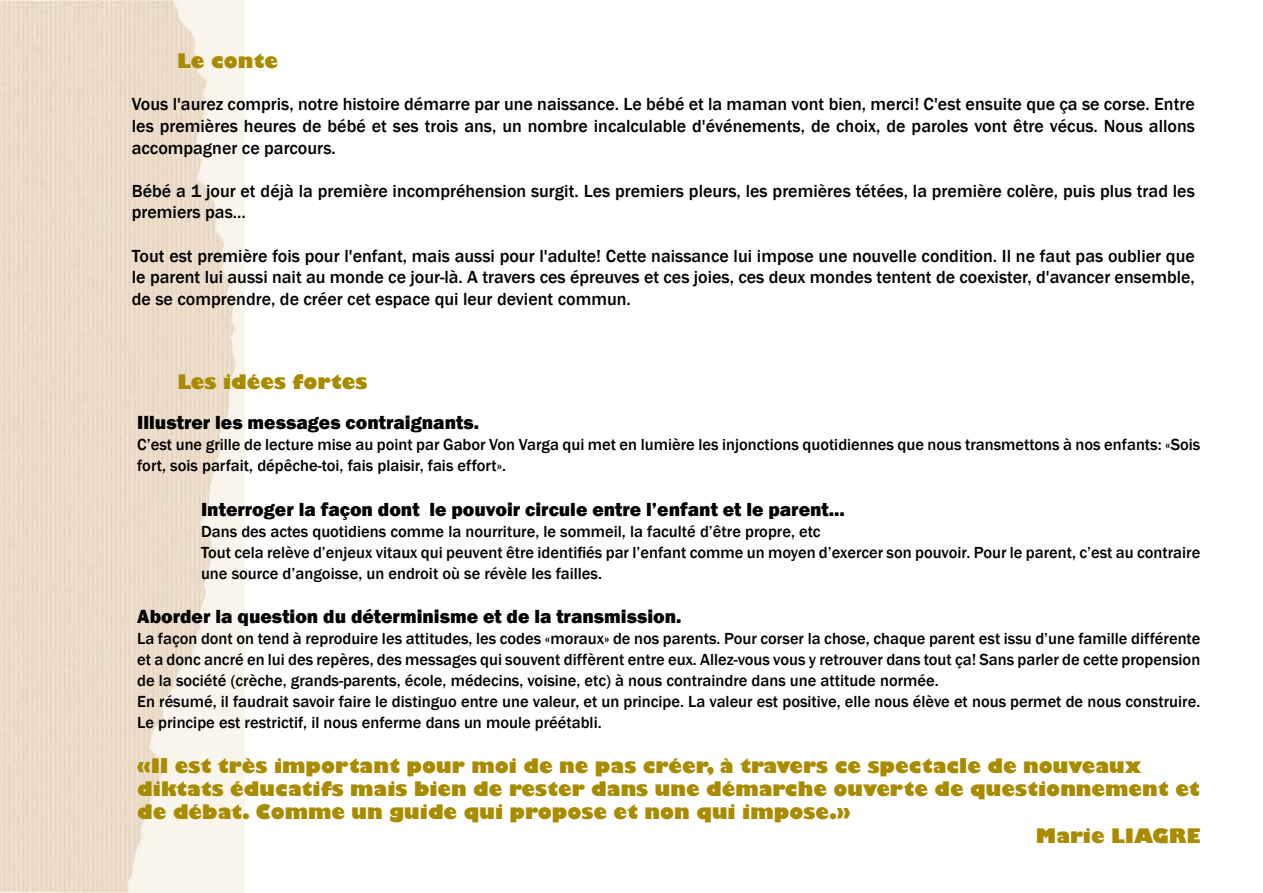
<style>
.page{position:relative;width:1263px;height:893px;background:#fff}
.page>*{position:absolute;margin:0;border:0;box-sizing:border-box;transform-origin:0 0}
.t1{font:800 19.5px "Gill Sans";color:#a98b00}
.t2{font:800 19.5px "Franklin Gothic";color:#000}
.t3{font:500 18px/21.6px "Franklin Gothic";color:#000;text-align:justify}
.t4{font:500 16.5px/21px "Franklin Gothic";color:#000}
</style>
<div class="page">
<img style="left:0;top:0;width:244px;height:893px">
<p class="t1" style="left:177px;top:49px;width:102px">Le conte</p>
<p class="t3" style="left:132px;top:94px;width:1065px">Vous l'aurez compris, notre histoire démarre par une naissance. Le bébé et la maman vont bien, merci! C'est ensuite que ça se corse. Entre les premières heures de bébé et ses trois ans, un nombre incalculable d'événements, de choix, de paroles vont être vécus. Nous allons accompagner ce parcours.</p>
<p class="t3" style="left:132px;top:180px;width:1064px">Bébé a 1 jour et déjà la première incompréhension surgit. Les premiers pleurs, les premières tétées, la première colère, puis plus trad les premiers pas...</p>
<p class="t3" style="left:132px;top:245px;width:1065px">Tout est première fois pour l'enfant, mais aussi pour l'adulte! Cette naissance lui impose une nouvelle condition. Il ne faut pas oublier que le parent lui aussi nait au monde ce jour-là. A travers ces épreuves et ces joies, ces deux mondes tentent de coexister, d'avancer ensemble, de se comprendre, de créer cet espace qui leur devient commun.</p>
<p class="t1" style="left:177px;top:370px;width:192px">Les idées fortes</p>
<p class="t2" style="left:137px;top:410px;width:343px">Illustrer les messages contraignants.</p>
<p class="t4" style="left:137px;top:435px;width:1064px">C’est une grille de lecture mise au point par Gabor Von Varga qui met en lumière les injonctions quotidiennes que nous transmettons à nos enfants: «Sois fort, sois parfait, dépêche-toi, fais plaisir, fais effort».</p>
<p class="t2" style="left:201px;top:497px;width:645px">Interroger la façon dont le pouvoir circule entre l’enfant et le parent...</p>
<p class="t4" style="left:201px;top:521px;width:1001px">Dans des actes quotidiens comme la nourriture, le sommeil, la faculté d’être propre, etc<br>Tout cela relève d’enjeux vitaux qui peuvent être identifiés par l’enfant comme un moyen d’exercer son pouvoir. Pour le parent, c’est au contraire une source d’angoisse, un endroit où se révèle les failles.</p>
<p class="t2" style="left:137px;top:604px;width:546px">Aborder la question du déterminisme et de la transmission.</p>
<p class="t4" style="left:137px;top:628px;width:1064px">La façon dont on tend à reproduire les attitudes, les codes «moraux» de nos parents. Pour corser la chose, chaque parent est issu d’une famille différente et a donc ancré en lui des repères, des messages qui souvent diffèrent entre eux. Allez-vous vous y retrouver dans tout ça! Sans parler de cette propension de la société (crèche, grands-parents, école, médecins, voisine, etc) à nous contraindre dans une attitude normée.<br>En résumé, il faudrait savoir faire le distinguo entre une valeur, et un principe. La valeur est positive, elle nous élève et nous permet de nous construire.<br>Le principe est restrictif, il nous enferme dans un moule préétabli.</p>
<p class="t1" style="left:137px;top:753px;width:1006px">«Il est très important pour moi de ne pas créer, à travers ce spectacle de nouveaux</p>
<p class="t1" style="left:137px;top:777px;width:1064px">diktats éducatifs mais bien de rester dans une démarche ouverte de questionnement et</p>
<p class="t1" style="left:137px;top:800px;width:715px">de débat. Comme un guide qui propose et non qui impose.»</p>
<p class="t1" style="left:1036px;top:823px;width:166px">Marie LIAGRE</p>
</div>
